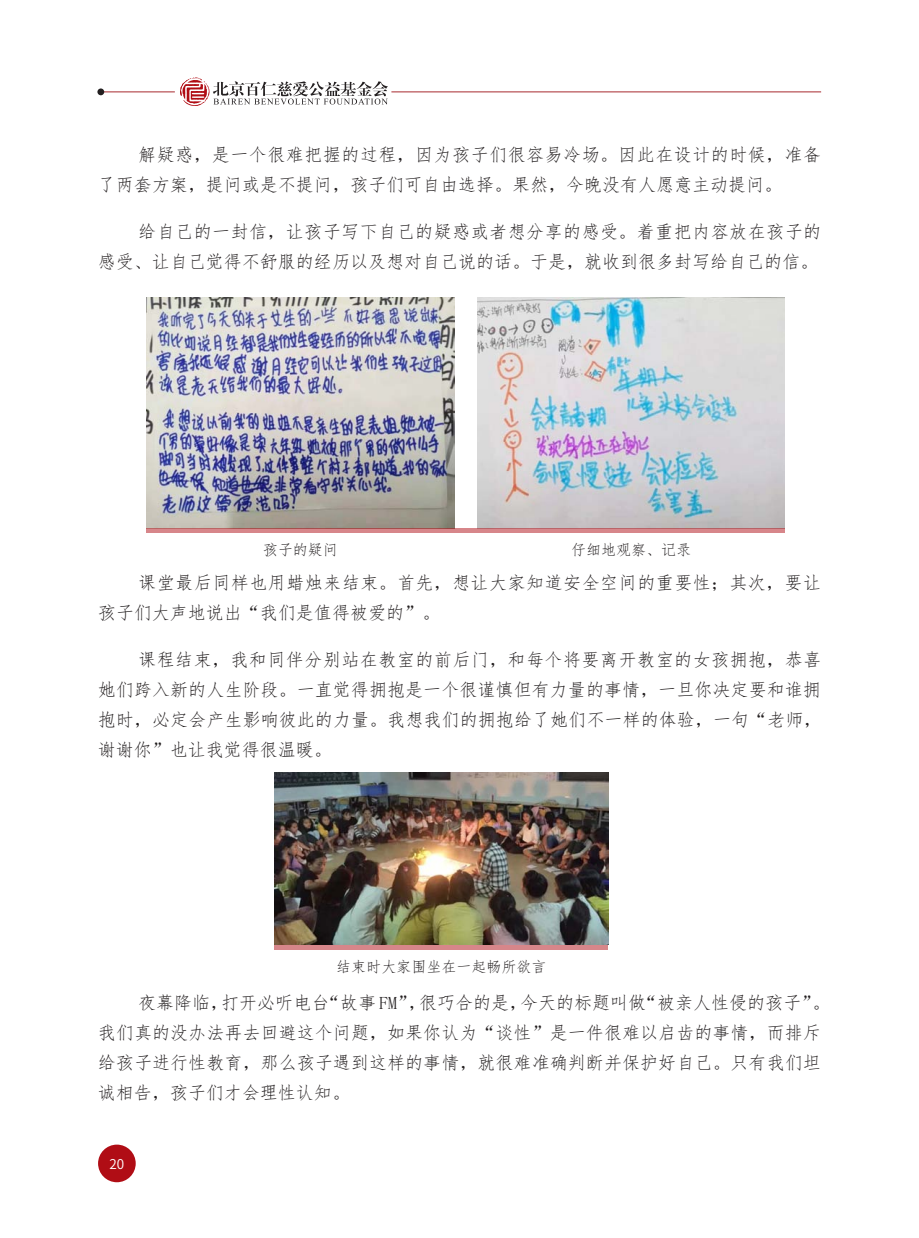
<style>
.page{position:relative;width:919px;height:1238px;background:#fff}
.page>*{position:absolute;margin:0;border:0;box-sizing:border-box;transform-origin:0 0}
.t1{font:18px/30px "Fang Song";letter-spacing:.005em;color:#231f20}
.t2{font:18px/30px "Fang Song";letter-spacing:.03em;color:#231f20}
.t3{font:15px "Fang Song";color:#231f20}
.t4{font:13.5px "Source Han Sans CN";color:#fff}
</style>
<div class="page">
<div style="left:98px;top:1144px;width:38px;height:38px;background:#b00d15;border-radius:50%"></div>
<hr style="left:101px;top:91px;width:74px;height:1px;background:#a8292e">
<hr style="left:391px;top:91px;width:430px;height:1px;background:#a8292e">
<div style="left:97px;top:88px;width:7px;height:7px;background:#231f20;border-radius:50%"></div>
<svg style="left:180px;top:77px;width:208px;height:29px"></svg>
<img style="left:147px;top:298px;width:307px;height:230px">
<img style="left:477px;top:298px;width:307px;height:230px">
<div style="left:147px;top:528px;width:637px;height:5px;background:#d7868a"></div>
<div style="left:274px;top:945px;width:334px;height:5px;background:#d7868a"></div>
<img style="left:274px;top:772px;width:334px;height:172px">
<p class="t1" style="left:98px;top:139px;width:724px;text-indent:40px">解疑惑，是一个很难把握的过程，因为孩子们很容易冷场。因此在设计的时候，准备了两套方案，提问或是不提问，孩子们可自由选择。果然，今晚没有人愿意主动提问。</p>
<p class="t1" style="left:98px;top:216px;width:724px;text-align:right">给自己的一封信，让孩子写下自己的疑惑或者想分享的感受。着重把内容放在孩子的<br>感受、让自己觉得不舒服的经历以及想对自己说的话。于是，就收到很多封写给自己的信。</p>
<p class="t3" style="left:263px;top:542px;width:76px">孩子的疑问</p>
<p class="t3" style="left:571px;top:542px;width:121px">仔细地观察、记录</p>
<p class="t2" style="left:98px;top:567px;width:724px;text-indent:40px">课堂最后同样也用蜡烛来结束。首先，想让大家知道安全空间的重要性；其次，要让孩子们大声地说出“我们是值得被爱的”。</p>
<p class="t1" style="left:98px;top:644px;width:725px;text-align:justify;text-indent:40px">课程结束，我和同伴分别站在教室的前后门，和每个将要离开教室的女孩拥抱，恭喜她们跨入新的人生阶段。一直觉得拥抱是一个很谨慎但有力量的事情，一旦你决定要和谁拥抱时，必定会产生影响彼此的力量。我想我们的拥抱给了她们不一样的体验，一句“老师，谢谢你”也让我觉得很温暖。</p>
<p class="t3" style="left:336px;top:959px;width:211px">结束时大家围坐在一起畅所欲言</p>
<p class="t1" style="left:98px;top:987px;width:733px;text-indent:40px">夜幕降临，打开必听电台“故事 FM”，很巧合的是，今天的标题叫做“被亲人性侵的孩子”。我们真的没办法再去回避这个问题，如果你认为“谈性”是一件很难以启齿的事情，而排斥给孩子进行性教育，那么孩子遇到这样的事情，就很难准确判断并保护好自己。只有我们坦诚相告，孩子们才会理性认知。</p>
<p class="t4" style="left:109px;top:1156px;width:16px">20</p>
</div>
